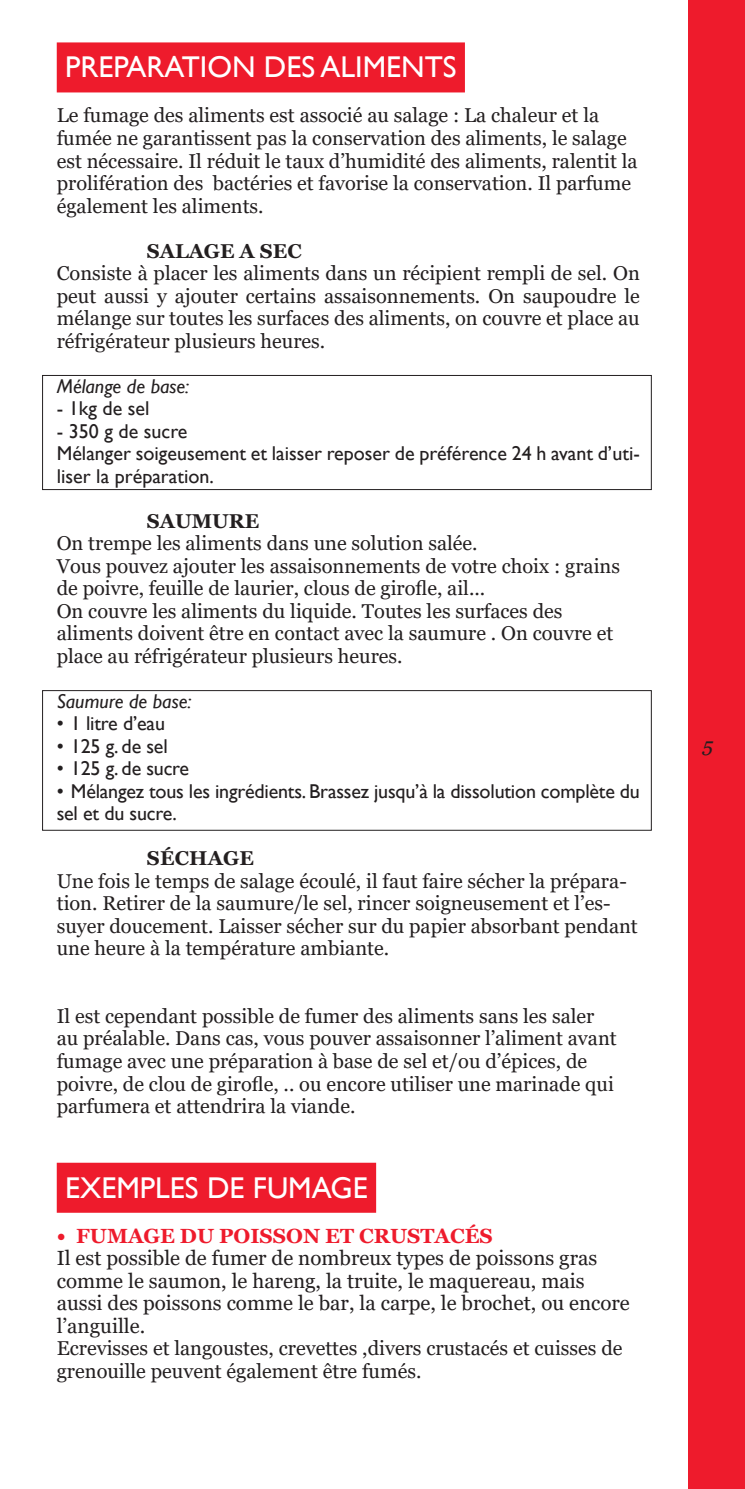
<style>
.page{position:relative;width:745px;height:1489px;background:#fff}
.page>*{position:absolute;margin:0;border:0;box-sizing:border-box;transform-origin:0 0}
.t1{font:30px "Gill Sans";color:#fff}
.t2{font:20.5px/22.5px "Georgia";color:#231f20}
.t3{font:700 20.5px "Georgia";color:#ee1b2c}
.t4{font:20px/22.5px "Georgia";color:#231f20}
.t5{font:20px/22.5px "Gill Sans";letter-spacing:-.01em;color:#231f20}
.t6{font:italic 20px "Gill Sans";color:#231f20}
.t7{font:700 20px "Georgia";color:#231f20}
.t8{font:italic 20px "Georgia";color:#231f20}
</style>
<div class="page">
<div style="left:687px;top:0;width:57px;height:1488px;background:#ee1b2c"></div>
<div style="left:57px;top:42px;width:407px;height:50px;background:#ee1b2c"></div>
<div style="left:57px;top:1162px;width:319px;height:50px;background:#ee1b2c"></div>
<div style="left:42px;top:690px;width:609px;height:140px;border:1px solid #231f20"></div>
<div style="left:42px;top:375px;width:609px;height:115px;border:1px solid #231f20"></div>
<h1 class="t1" style="left:65px;top:50px;width:393px">PREPARATION DES ALIMENTS</h1>
<p class="t4" style="left:57px;top:105px;width:582px">Le fumage des aliments est associé au salage : La chaleur et la fumée ne garantissent pas la conservation des aliments, le salage est nécessaire. Il réduit le taux d’humidité des aliments, ralentit la prolifération des bactéries et favorise la conservation. Il parfume également les aliments.</p>
<p class="t7" style="left:147px;top:238px;width:156px">SALAGE A SEC</p>
<p class="t4" style="left:57px;top:262px;width:584px;text-align:justify">Consiste à placer les aliments dans un récipient rempli de sel. On peut aussi y ajouter certains assaisonnements. On saupoudre le mélange sur toutes les surfaces des aliments, on couvre et place au réfrigérateur plusieurs heures.</p>
<p class="t6" style="left:57px;top:374px;width:134px">Mélange de base:</p>
<p class="t5" style="left:57px;top:397px;width:94px">- 1kg de sel</p>
<p class="t5" style="left:57px;top:420px;width:584px">- 350 g de sucre<br>Mélanger soigeusement et laisser reposer de préférence 24 h avant d’uti&shy;liser la préparation.</p>
<p class="t7" style="left:147px;top:508px;width:114px">SAUMURE</p>
<p class="t4" style="left:57px;top:532px;width:564px">On trempe les aliments dans une solution salée.<br>Vous pouvez ajouter les assaisonnements de votre choix : grains de poivre, feuille de laurier, clous de girofle, ail...<br>On couvre les aliments du liquide. Toutes les surfaces des aliments doivent être en contact avec la saumure . On couvre et place au réfrigérateur plusieurs heures.</p>
<p class="t6" style="left:57px;top:689px;width:136px">Saumure de base:</p>
<p class="t5" style="left:57px;top:712px;width:110px">• 1 litre d’eau</p>
<p class="t5" style="left:57px;top:735px;width:112px">• 125 g. de sel</p>
<p class="t5" style="left:57px;top:757px;width:134px">• 125 g. de sucre</p>
<p class="t5" style="left:57px;top:780px;width:584px">• Mélangez tous les ingrédients. Brassez jusqu’à la dissolution complète du sel et du sucre.</p>
<p class="t7" style="left:147px;top:845px;width:108px">SÉCHAGE</p>
<p class="t4" style="left:57px;top:870px;width:582px">Une fois le temps de salage écoulé, il faut faire sécher la prépara&shy;tion. Retirer de la saumure/le sel, rincer soigneusement et l’es&shy;suyer doucement. Laisser sécher sur du papier absorbant pendant une heure à la température ambiante.</p>
<p class="t4" style="left:57px;top:1005px;width:561px">Il est cependant possible de fumer des aliments sans les saler au préalable. Dans cas, vous pouver assaisonner l’aliment avant fumage avec une préparation à base de sel et/ou d’épices, de poivre, de clou de girofle, .. ou encore utiliser une marinade qui parfumera et attendrira la viande.</p>
<h1 class="t1" style="left:65px;top:1170px;width:304px">EXEMPLES DE FUMAGE</h1>
<p class="t3" style="left:57px;top:1222px;width:437px">• FUMAGE DU POISSON ET CRUSTACÉS</p>
<p class="t2" style="left:57px;top:1247px;width:574px">Il est possible de fumer de nombreux types de poissons gras comme le saumon, le hareng, la truite, le maquereau, mais aussi des poissons comme le bar, la carpe, le brochet, ou encore l’anguille.</p>
<p class="t4" style="left:57px;top:1337px;width:567px">Ecrevisses et langoustes, crevettes ,divers crustacés et cuisses de grenouille peuvent également être fumés.</p>
<p class="t8" style="left:702px;top:732px;width:12px">5</p>
</div>
